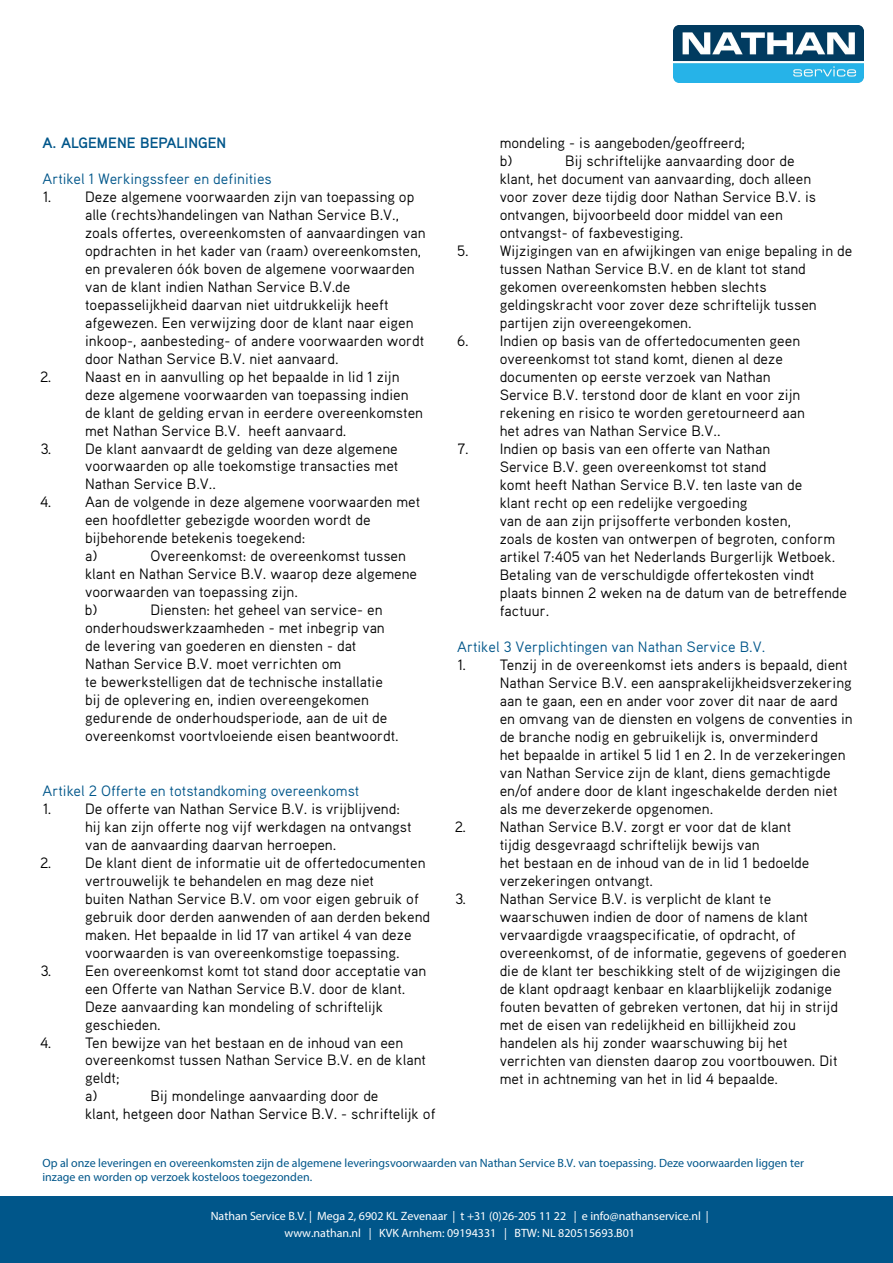
<style>
.page{position:relative;width:893px;height:1263px;background:#fff}
.page>*{position:absolute;margin:0;border:0;box-sizing:border-box;transform-origin:0 0}
.t1{font:15px/18px "Aaux Pro OT";color:#000}
.t2{font:15px "Aaux Pro OT";color:#00568a}
.t3{font:700 15px "Aaux Pro OT";color:#00568a}
.t4{font:12px/14.4px "Myriad Pro";color:#00568a}
.t5{font:12px/17px "Myriad Pro";color:#fff;text-align:center}
</style>
<div class="page">
<div style="left:0;top:1196px;width:893px;height:67px;background:#00568a"></div>
<img style="left:673px;top:25px;width:190px;height:57px">
<p class="t3" style="left:43px;top:133px;width:185px">A. ALGEMENE BEPALINGEN</p>
<p class="t2" style="left:43px;top:169px;width:231px">Artikel 1 Werkingssfeer en definities</p>
<p class="t1" style="left:85px;top:187px;width:342px;text-indent:-42px">1. Deze algemene voorwaarden zijn van toepassing op alle (rechts)handelingen van Nathan Service B.V., zoals offertes, overeenkomsten of aanvaardingen van opdrachten in het kader van (raam) overeenkomsten, en prevaleren óók boven de algemene voorwaarden van de klant indien Nathan Service B.V.de toepasselijkheid daarvan niet uitdrukkelijk heeft afgewezen. Een verwijzing door de klant naar eigen inkoop-, aanbesteding- of andere voorwaarden wordt door Nathan Service B.V. niet aanvaard.</p>
<p class="t1" style="left:85px;top:367px;width:340px;text-indent:-45px">2. Naast en in aanvulling op het bepaalde in lid 1 zijn deze algemene voorwaarden van toepassing indien de klant de gelding ervan in eerdere overeenkomsten met Nathan Service B.V. heeft aanvaard.</p>
<p class="t1" style="left:85px;top:439px;width:315px;text-align:justify;text-indent:-44px">3. De klant aanvaardt de gelding van deze algemene voorwaarden op alle toekomstige transacties met Nathan Service B.V..</p>
<p class="t1" style="left:85px;top:493px;width:337px;text-indent:-45px">4. Aan de volgende in deze algemene voorwaarden met een hoofdletter gebezigde woorden wordt de bijbehorende betekenis toegekend:<br>a)</p>
<p class="t1" style="left:85px;top:547px;width:334px;text-indent:66px">Overeenkomst: de overeenkomst tussen klant en Nathan Service B.V. waarop deze algemene voorwaarden van toepassing zijn.<br>b)</p>
<p class="t1" style="left:85px;top:600px;width:315px;text-indent:65px">Diensten: het geheel van service- en onderhoudswerkzaamheden - met inbegrip van de levering van goederen en diensten - dat Nathan Service B.V. moet verrichten om<br>te bewerkstelligen dat de technische installatie bij de oplevering en, indien overeengekomen gedurende de onderhoudsperiode, aan de uit de overeenkomst voortvloeiende eisen beantwoordt.</p>
<p class="t2" style="left:43px;top:781px;width:318px">Artikel 2 Offerte en totstandkoming overeenkomst</p>
<p class="t1" style="left:85px;top:799px;width:328px;text-indent:-42px">1. De offerte van Nathan Service B.V. is vrijblijvend: hij kan zijn offerte nog vijf werkdagen na ontvangst van de aanvaarding daarvan herroepen.</p>
<p class="t1" style="left:85px;top:853px;width:347px;text-indent:-45px">2. De klant dient de informatie uit de offertedocumenten vertrouwelijk te behandelen en mag deze niet<br>buiten Nathan Service B.V. om voor eigen gebruik of gebruik door derden aanwenden of aan derden bekend maken. Het bepaalde in lid 17 van artikel 4 van deze voorwaarden is van overeenkomstige toepassing.</p>
<p class="t1" style="left:85px;top:961px;width:343px;text-indent:-44px">3. Een overeenkomst komt tot stand door acceptatie van een Offerte van Nathan Service B.V. door de klant.<br>Deze aanvaarding kan mondeling of schriftelijk geschieden.</p>
<p class="t1" style="left:85px;top:1033px;width:342px;text-indent:-45px">4. Ten bewijze van het bestaan en de inhoud van een overeenkomst tussen Nathan Service B.V. en de klant geldt;<br>a)</p>
<p class="t1" style="left:85px;top:1087px;width:352px;text-align:center">Bij mondelinge aanvaarding door de<br>klant, hetgeen door Nathan Service B.V. - schriftelijk of</p>
<p class="t1" style="left:500px;top:133px;width:247px">mondeling - is aangeboden/geoffreerd; b)</p>
<p class="t1" style="left:500px;top:151px;width:318px;text-indent:65px">Bij schriftelijke aanvaarding door de klant, het document van aanvaarding, doch alleen voor zover deze tijdig door Nathan Service B.V. is ontvangen, bijvoorbeeld door middel van een ontvangst- of faxbevestiging.</p>
<p class="t1" style="left:500px;top:241px;width:354px;text-indent:-43px">5. Wijzigingen van en afwijkingen van enige bepaling in de tussen Nathan Service B.V. en de klant tot stand gekomen overeenkomsten hebben slechts geldingskracht voor zover deze schriftelijk tussen partijen zijn overeengekomen.</p>
<p class="t1" style="left:500px;top:331px;width:307px;text-indent:-43px">6. Indien op basis van de offertedocumenten geen overeenkomst tot stand komt, dienen al deze documenten op eerste verzoek van Nathan Service B.V. terstond door de klant en voor zijn rekening en risico te worden geretourneerd aan het adres van Nathan Service B.V..</p>
<p class="t1" style="left:500px;top:439px;width:349px;text-indent:-42px">7. Indien op basis van een offerte van Nathan<br>Service B.V. geen overeenkomst tot stand<br>komt heeft Nathan Service B.V. ten laste van de<br>klant recht op een redelijke vergoeding<br>van de aan zijn prijsofferte verbonden kosten,<br>zoals de kosten van ontwerpen of begroten, conform artikel 7:405 van het Nederlands Burgerlijk Wetboek.<br>Betaling van de verschuldigde offertekosten vindt plaats binnen 2 weken na de datum van de betreffende factuur.</p>
<p class="t2" style="left:457px;top:637px;width:310px">Artikel 3 Verplichtingen van Nathan Service B.V.</p>
<p class="t1" style="left:500px;top:655px;width:355px;text-indent:-42px">1. Tenzij in de overeenkomst iets anders is bepaald, dient Nathan Service B.V. een aansprakelijkheidsverzekering aan te gaan, een en ander voor zover dit naar de aard en omvang van de diensten en volgens de conventies in de branche nodig en gebruikelijk is, onverminderd<br>het bepaalde in artikel 5 lid 1 en 2. In de verzekeringen van Nathan Service zijn de klant, diens gemachtigde en/of andere door de klant ingeschakelde derden niet als me deverzekerde opgenomen.</p>
<p class="t1" style="left:500px;top:817px;width:311px;text-indent:-45px">2. Nathan Service B.V. zorgt er voor dat de klant tijdig desgevraagd schriftelijk bewijs van<br>het bestaan en de inhoud van de in lid 1 bedoelde verzekeringen ontvangt.</p>
<p class="t1" style="left:500px;top:889px;width:348px;text-indent:-44px">3. Nathan Service B.V. is verplicht de klant te waarschuwen indien de door of namens de klant vervaardigde vraagspecificatie, of opdracht, of overeenkomst, of de informatie, gegevens of goederen die de klant ter beschikking stelt of de wijzigingen die de klant opdraagt kenbaar en klaarblijkelijk zodanige fouten bevatten of gebreken vertonen, dat hij in strijd met de eisen van redelijkheid en billijkheid zou handelen als hij zonder waarschuwing bij het verrichten van diensten daarop zou voortbouwen. Dit met in achtneming van het in lid 4 bepaalde.</p>
<p class="t4" style="left:43px;top:1155px;width:763px">Op al onze leveringen en overeenkomsten zijn de algemene leveringsvoorwaarden van Nathan Service B.V. van toepassing. Deze voorwaarden liggen ter inzage en worden op verzoek kosteloos toegezonden.</p>
<p class="t5" style="left:211px;top:1207px;width:500px">Nathan Service B.V. | Mega 2, 6902 KL Zevenaar | t +31 (0)26-205 11 22 | e info@nathanservice.nl | www.nathan.nl | KVK Arnhem: 09194331 | BTW: NL 820515693.B01</p>
</div>
